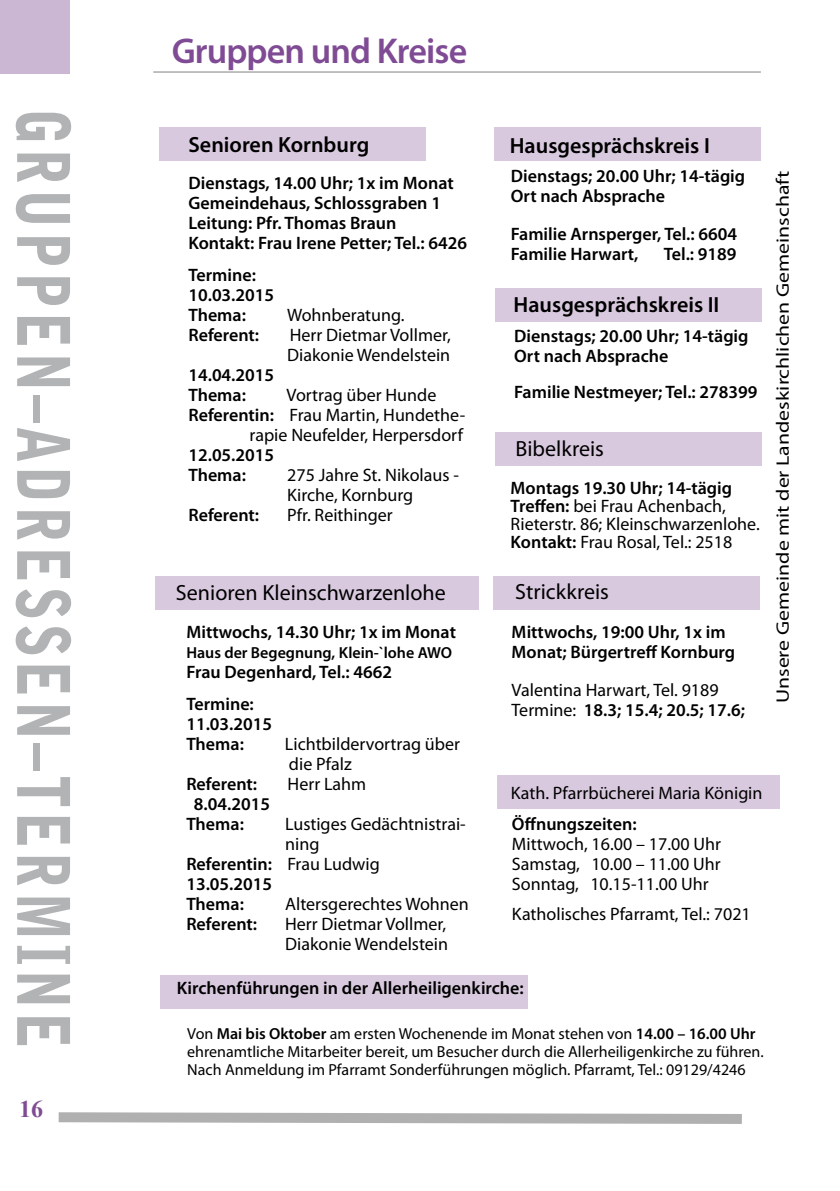
<style>
.page{position:relative;width:840px;height:1191px;background:#fff}
.page>*{position:absolute;margin:0;border:0;box-sizing:border-box;transform-origin:0 0}
.t1{font:900 72px "Bell Gothic Std";letter-spacing:.075em;color:#b1b3b4;scale:.75 1}
.t2{font:600 36px "Myriad Pro";letter-spacing:-.025em;color:#7f4b94}
.t3{font:700 24px "Times New Roman";color:#7f4b94}
.t4{font:600 22px "Myriad Pro";color:#000}
.t5{font:22px "Myriad Pro";color:#000}
.t6{font:600 18px/20px "Myriad Pro";color:#000}
.t7{font:18px/20px "Myriad Pro";color:#000}
.t8{font:18px "Myriad Pro";color:#000;scale:1.21 1}
.t9{font:16px/18px "Myriad Pro";color:#000}
.t10{font:600 16px "Myriad Pro";color:#000}
.s1{font-weight:600}
.s2{font-weight:400}
</style>
<div class="page">
<hr style="left:153px;top:72px;width:607px;height:1px;background:#000">
<svg style="left:58px;top:1112px;width:684px;height:12px;background:#bdbdbd"></svg>
<div style="left:0;top:0;width:70px;height:74px;background:#cbb6d4"></div>
<div style="left:159px;top:127px;width:266px;height:34px;background:#d8c9df"></div>
<div style="left:155px;top:576px;width:323px;height:33px;background:#d8c9df"></div>
<div style="left:493px;top:127px;width:267px;height:34px;background:#d8c9df"></div>
<div style="left:494px;top:288px;width:267px;height:33px;background:#d8c9df"></div>
<div style="left:494px;top:432px;width:267px;height:33px;background:#d8c9df"></div>
<div style="left:492px;top:576px;width:267px;height:33px;background:#d8c9df"></div>
<div style="left:496px;top:775px;width:283px;height:34px;background:#d8c9df"></div>
<div style="left:161px;top:975px;width:366px;height:33px;background:#d8c9df"></div>
<h1 class="t1" style="left:85px;top:109px;width:1254px;rotate:90deg">GRUPPEN–ADRESSEN–TERMINE</h1>
<h3 class="t3" style="left:19px;top:1091px;width:25px">16</h3>
<h2 class="t2" style="left:171px;top:28px;width:297px">Gruppen und Kreise</h2>
<p class="t4" style="left:188px;top:131px;width:182px">Senioren Kornburg</p>
<p class="t6" style="left:188px;top:172px;width:280px">Dienstags, 14.00 Uhr; 1x im Monat<br>Gemeindehaus, Schlossgraben 1<br>Leitung: Pfr. Thomas Braun<br>Kontakt: Frau Irene Petter; Tel.: 6426</p>
<p class="t6" style="left:188px;top:264px;width:87px">Termine:<br>10.03.2015<br>Thema:</p>
<p class="t7" style="left:287px;top:304px;width:119px">Wohnberatung.</p>
<p class="t6" style="left:188px;top:324px;width:72px">Referent:</p>
<p class="t7" style="left:287px;top:324px;width:165px">Herr Dietmar Vollmer,<br>Diakonie Wendelstein</p>
<p class="t6" style="left:188px;top:364px;width:87px">14.04.2015<br>Thema:</p>
<p class="t7" style="left:286px;top:384px;width:151px">Vortrag über Hunde</p>
<p class="t7" style="left:188px;top:404px;width:278px"><span class="s1">Referentin:</span> Frau Martin, Hundethe-</p>
<p class="t7" style="left:249px;top:424px;width:215px">rapie Neufelder, Herpersdorf</p>
<p class="t6" style="left:188px;top:444px;width:87px">12.05.2015<br>Thema:</p>
<p class="t7" style="left:287px;top:464px;width:173px">275 Jahre St. Nikolaus -<br>Kirche, Kornburg</p>
<p class="t6" style="left:188px;top:504px;width:72px">Referent:</p>
<p class="t7" style="left:287px;top:504px;width:107px">Pfr. Reithinger</p>
<p class="t5" style="left:176px;top:578px;width:271px">Senioren Kleinschwarzenlohe</p>
<p class="t6" style="left:186px;top:621px;width:271px">Mittwochs, 14.30 Uhr; 1x im Monat</p>
<p class="t10" style="left:186px;top:642px;width:267px">Haus der Begegnung, Klein-`lohe AWO</p>
<p class="t6" style="left:186px;top:655px;width:207px;line-height:32px">Frau Degenhard, Tel.: 4662<br>Termine:</p>
<p class="t6" style="left:186px;top:713px;width:87px">11.03.2015<br>Thema:</p>
<p class="t7" style="left:285px;top:733px;width:176px">Lichtbildervortrag über die Pfalz</p>
<p class="t4" style="left:509px;top:132px;width:201px">Hausgesprächskreis I</p>
<p class="t6" style="left:510px;top:165px;width:236px">Dienstags; 20.00 Uhr; 14-tägig<br>Ort nach Absprache</p>
<p class="t6" style="left:510px;top:223px;width:228px">Familie Arnsperger, Tel.: 6604<br>Familie Harwart,</p>
<p class="t6" style="left:663px;top:243px;width:74px">Tel.: 9189</p>
<p class="t4" style="left:513px;top:291px;width:207px">Hausgesprächskreis II</p>
<p class="t6" style="left:514px;top:326px;width:236px">Dienstags; 20.00 Uhr; 14-tägig<br>Ort nach Absprache</p>
<p class="t6" style="left:514px;top:382px;width:245px">Familie Nestmeyer; Tel.: 278399</p>
<p class="t5" style="left:515px;top:435px;width:90px">Bibelkreis</p>
<p class="t7" style="left:510px;top:478px;width:250px;line-height:18px"><span class="s1">Montags 19.30 Uhr; 14-tägig<br>Treffen:</span> bei Frau Achenbach,<br>Rieterstr. 86; Kleinschwarzenlohe.<br><span class="s1">Kontakt:</span> Frau Rosal, Tel.: 2518</p>
<p class="t5" style="left:515px;top:578px;width:95px">Strickkreis</p>
<p class="t6" style="left:511px;top:621px;width:225px">Mittwochs, 19:00 Uhr, 1x im<br>Monat; Bürgertreff Kornburg</p>
<p class="t7" style="left:511px;top:679px;width:235px">Valentina Harwart, Tel. 9189<br>Termine: <span class="s1">18.3; 15.4; 20.5; 17.6;</span></p>
<p class="t6" style="left:186px;top:773px;width:72px">Referent:</p>
<p class="t7" style="left:287px;top:773px;width:80px">Herr Lahm</p>
<p class="t6" style="left:186px;top:793px;width:85px;text-indent:8px">8.04.2015<br>Thema:</p>
<p class="t7" style="left:510px;top:782px;width:253px">Kath. Pfarrbücherei Maria Königin</p>
<p class="t6" style="left:511px;top:813px;width:126px">Öffnungszeiten:</p>
<p class="t7" style="left:511px;top:833px;width:210px;text-align:justify">Mittwoch, 16.00 – 17.00 Uhr Samstag, 10.00 – 11.00 Uhr Sonntag, 10.15-11.00 Uhr</p>
<p class="t7" style="left:511px;top:903px;width:240px">Katholisches Pfarramt, Tel.: 7021</p>
<p class="t7" style="left:285px;top:813px;width:182px">Lustiges Gedächtnistrai-</p>
<p class="t7" style="left:285px;top:833px;width:36px">ning</p>
<p class="t6" style="left:186px;top:853px;width:195px">Referentin: <span class="s2">Frau Ludwig</span></p>
<p class="t6" style="left:186px;top:873px;width:87px">13.05.2015</p>
<p class="t6" style="left:186px;top:893px;width:59px">Thema:</p>
<p class="t7" style="left:285px;top:893px;width:185px">Altersgerechtes Wohnen</p>
<p class="t6" style="left:186px;top:913px;width:72px">Referent:</p>
<p class="t7" style="left:285px;top:913px;width:164px">Herr Dietmar Vollmer,<br>Diakonie Wendelstein</p>
<p class="t6" style="left:177px;top:978px;width:348px">Kirchenführungen in der Allerheiligenkirche:</p>
<p class="t9" style="left:187px;top:1024px;width:577px">Von <span class="s1">Mai bis Oktober</span> am ersten Wochenende im Monat stehen von <span class="s1">14.00 – 16.00 Uhr </span>ehrenamtliche Mitarbeiter bereit, um Besucher durch die Allerheiligenkirche zu führen.<br>Nach Anmeldung im Pfarramt Sonderführungen möglich. Pfarramt, Tel.: 09129/4246</p>
<p class="t8" style="left:771px;top:703px;width:441px;rotate:-90deg">Unsere Gemeinde mit der Landeskirchlichen Gemeinschaft</p>
</div>
